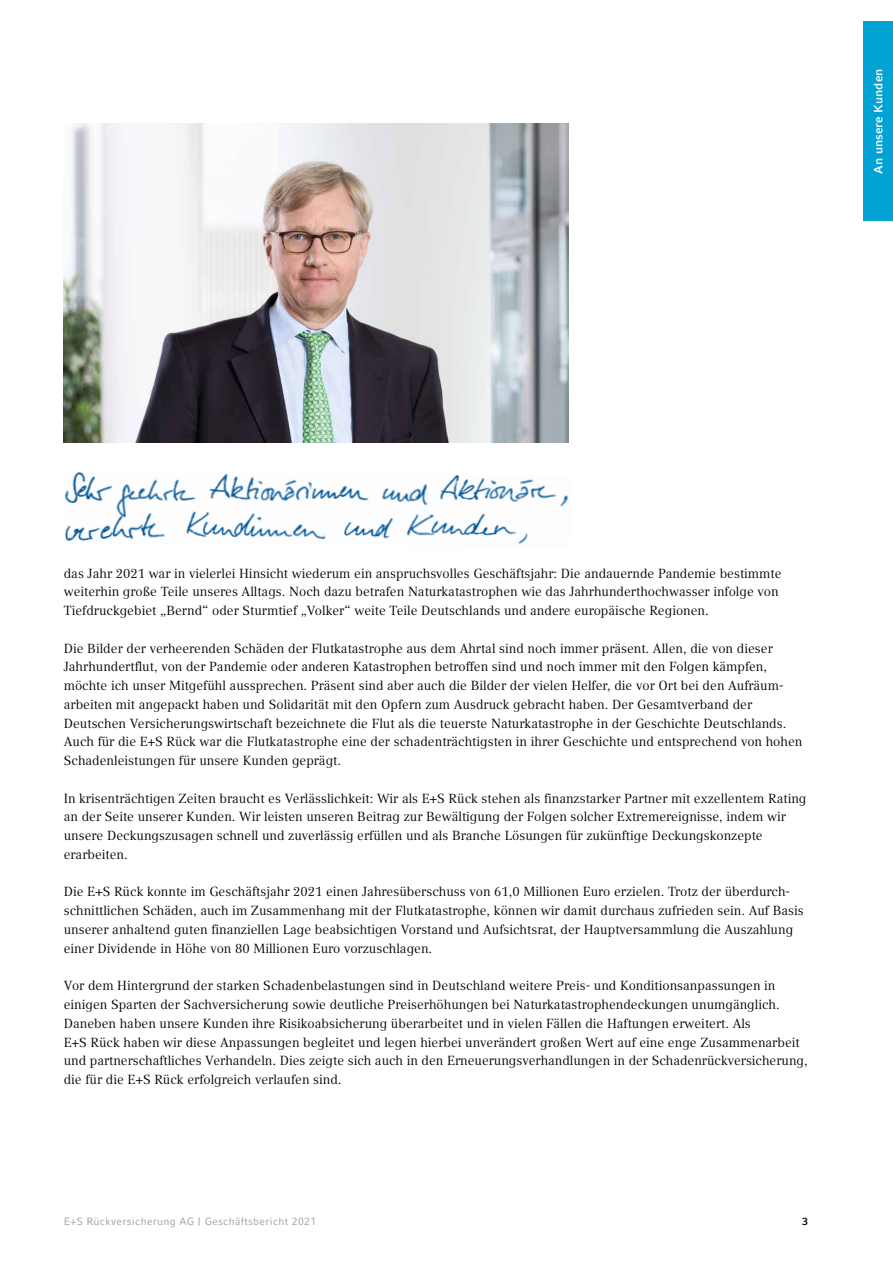
<style>
.page{position:relative;width:893px;height:1263px;background:#fff}
.page>*{position:absolute;margin:0;border:0;box-sizing:border-box;transform-origin:0 0}
.t1{font:13.2px/18.8px "Compatil Text LT Pro";color:#000}
.t2{font:700 12px "Compatil Fact LT Pro";letter-spacing:.005em;color:#fff}
.t3{font:10.5px "Compatil Fact LT Pro";letter-spacing:.03em;color:#a29b91}
.t4{font:700 10.5px "Compatil Fact LT Pro";color:#000}
</style>
<div class="page">
<div style="left:863px;top:21px;width:30px;height:200px;background:#00a3d4"></div>
<img style="left:64px;top:123px;width:504px;height:319px">
<img style="left:64px;top:472px;width:504px;height:72px">
<p class="t2" style="left:871px;top:174px;width:107px;rotate:-90deg">An unsere Kunden</p>
<p class="t1" style="left:64px;top:564px;width:719px">das Jahr 2021 war in vielerlei Hinsicht wiederum ein anspruchsvolles Geschäftsjahr: Die andauernde Pandemie bestimmte weiterhin große Teile unseres Alltags. Noch dazu betrafen Naturkatastrophen wie das Jahrhunderthochwasser infolge von<br>Tiefdruckgebiet „Bernd“ oder Sturmtief „Volker“ weite Teile Deutschlands und andere europäische Regionen.</p>
<p class="t1" style="left:64px;top:639px;width:740px">Die Bilder der verheerenden Schäden der Flutkatastrophe aus dem Ahrtal sind noch immer präsent. Allen, die von dieser Jahrhundertflut, von der Pandemie oder anderen Katastrophen betroffen sind und noch immer mit den Folgen kämpfen, möchte ich unser Mitgefühl aussprechen. Präsent sind aber auch die Bilder der vielen Helfer, die vor Ort bei den Aufräum&shy;arbeiten mit angepackt haben und Solidarität mit den Opfern zum Ausdruck gebracht haben. Der Gesamtverband der Deutschen Versicherungswirtschaft bezeichnete die Flut als die teuerste Naturkatastrophe in der Geschichte Deutschlands.<br>Auch für die E+S Rück war die Flutkatastrophe eine der schadenträchtigsten in ihrer Geschichte und entsprechend von hohen Schadenleistungen für unsere Kunden geprägt.</p>
<p class="t1" style="left:64px;top:789px;width:744px">In krisenträchtigen Zeiten braucht es Verlässlichkeit: Wir als E+S Rück stehen als finanzstarker Partner mit exzellentem Rating an der Seite unserer Kunden. Wir leisten unseren Beitrag zur Bewältigung der Folgen solcher Extremereignisse, indem wir unsere Deckungszusagen schnell und zuverlässig erfüllen und als Branche Lösungen für zukünftige Deckungskonzepte erarbeiten.</p>
<p class="t1" style="left:64px;top:883px;width:741px">Die E+S Rück konnte im Geschäftsjahr 2021 einen Jahresüberschuss von 61,0 Millionen Euro erzielen. Trotz der überdurch&shy;schnittlichen Schäden, auch im Zusammenhang mit der Flutkatastrophe, können wir damit durchaus zufrieden sein. Auf Basis unserer anhaltend guten finanziellen Lage beabsichtigen Vorstand und Aufsichtsrat, der Hauptversammlung die Auszahlung einer Dividende in Höhe von 80 Millionen Euro vorzuschlagen.</p>
<p class="t1" style="left:64px;top:976px;width:745px">Vor dem Hintergrund der starken Schadenbelastungen sind in Deutschland weitere Preis- und Konditionsanpassungen in einigen Sparten der Sachversicherung sowie deutliche Preiserhöhungen bei Naturkatastrophendeckungen unumgänglich.<br>Daneben haben unsere Kunden ihre Risikoabsicherung überarbeitet und in vielen Fällen die Haftungen erweitert. Als<br>E+S Rück haben wir diese Anpassungen begleitet und legen hierbei unverändert großen Wert auf eine enge Zusammenarbeit und partnerschaftliches Verhandeln. Dies zeigte sich auch in den Erneuerungsverhandlungen in der Schadenrückversicherung, die für die E+S Rück erfolgreich verlaufen sind.</p>
<p class="t3" style="left:64px;top:1215px;width:254px">E+S Rückversicherung AG | Geschäftsbericht 2021</p>
<p class="t4" style="left:802px;top:1215px;width:7px">3</p>
</div>
